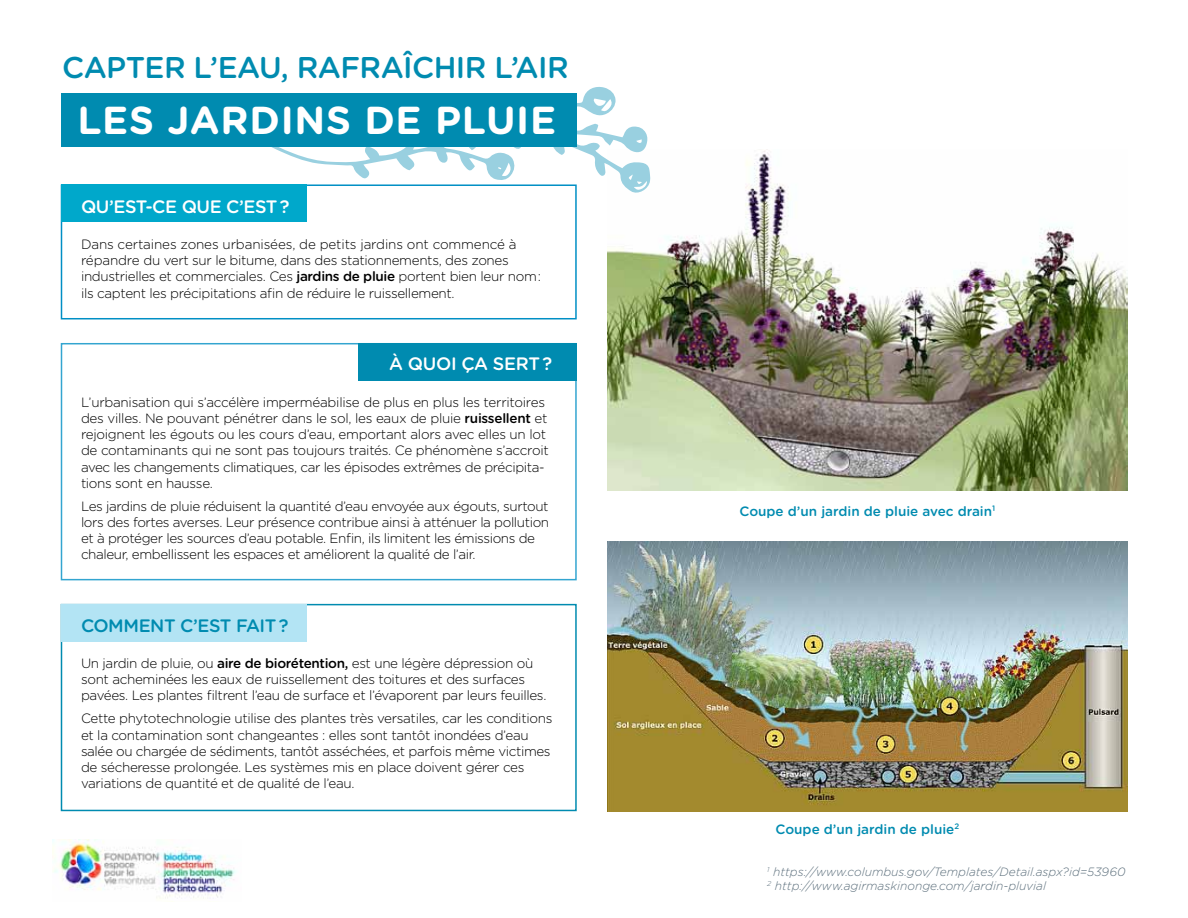
<style>
.page{position:relative;width:1188px;height:918px;background:#fff}
.page>*{position:absolute;margin:0;border:0;box-sizing:border-box;transform-origin:0 0}
.t1{font:700 39px "Gotham Rounded";letter-spacing:.02em;color:#fff}
.t2{font:500 30px "Gotham Rounded";letter-spacing:-.02em;color:#008bb0}
.t3{font:500 18px "Gotham Rounded";letter-spacing:-.025em;color:#fff}
.t4{font:500 18px "Gotham Rounded";letter-spacing:-.025em;color:#008bb0}
.t5{font:300 13.5px/16.2px "Gotham Rounded";letter-spacing:-.025em;color:#000}
.t6{font:500 13.5px "Gotham Rounded";color:#008bb0}
.t7{font:italic 300 12px/14.4px "Gotham Rounded";color:#5c6f7c}
.s1{font-weight:500}
</style>
<div class="page">
<img style="left:608px;top:149px;width:519px;height:342px">
<svg style="left:259px;top:87px;width:392px;height:108px"></svg>
<img style="left:608px;top:541px;width:519px;height:270px">
<div style="left:61px;top:184px;width:516px;height:135px;background:#fff;border:2px solid #008fc5"></div>
<div style="left:61px;top:184px;width:246px;height:38px;background:#00a8cb"></div>
<div style="left:61px;top:343px;width:516px;height:237px;border:2px solid #33a5d0"></div>
<div style="left:61px;top:604px;width:516px;height:207px;background:#fff;border:2px solid #008bb0"></div>
<div style="left:359px;top:343px;width:218px;height:38px;background:#008bb0"></div>
<div style="left:61px;top:93px;width:516px;height:53px;background:#008bb0"></div>
<div style="left:61px;top:604px;width:246px;height:38px;background:#b3e4f4"></div>
<img style="left:53px;top:840px;width:183px;height:59px">
<h2 class="t2" style="left:62px;top:46px;width:508px">Capter l’eau, rafraîchir l’air</h2>
<h1 class="t1" style="left:77px;top:92px;width:480px">LES JARDINS DE PLUIE</h1>
<h3 class="t3" style="left:81px;top:193px;width:210px">Qu’est-ce que c’est ?</h3>
<p class="t5" style="left:81px;top:235px;width:462px">Dans certaines zones urbanisées, de petits jardins ont commencé à répandre du vert sur le bitume, dans des stationnements, des zones industrielles et commerciales. Ces <span class="s1">jardins de pluie</span> portent bien leur nom : ils captent les précipitations afin de réduire le ruissellement.</p>
<h3 class="t3" style="left:389px;top:351px;width:164px">À quoi ça sert ?</h3>
<p class="t5" style="left:81px;top:393px;width:469px">L’urbanisation qui s’accélère imperméabilise de plus en plus les territoires des villes. Ne pouvant pénétrer dans le sol, les eaux de pluie <span class="s1">ruissellent</span> et rejoignent les égouts ou les cours d’eau, emportant alors avec elles un lot de contaminants qui ne sont pas toujours traités. Ce phénomène s’accroit avec les changements climatiques, car les épisodes extrêmes de précipita&shy;tions sont en hausse.</p>
<p class="t5" style="left:81px;top:497px;width:470px">Les jardins de pluie réduisent la quantité d’eau envoyée aux égouts, surtout lors des fortes averses. Leur présence contribue ainsi à atténuer la pollution et à protéger les sources d’eau potable. Enfin, ils limitent les émissions de chaleur, embellissent les espaces et améliorent la qualité de l’air.</p>
<h3 class="t4" style="left:81px;top:612px;width:209px">Comment c’est fait ?</h3>
<p class="t5" style="left:81px;top:655px;width:467px">Un jardin de pluie, ou <span class="s1">aire de biorétention,</span> est une légère dépression où sont acheminées les eaux de ruissellement des toitures et des surfaces pavées. Les plantes filtrent l’eau de surface et l’évaporent par leurs feuilles.</p>
<p class="t5" style="left:81px;top:710px;width:473px">Cette phytotechnologie utilise des plantes très versatiles, car les conditions et la contamination sont changeantes : elles sont tantôt inondées d’eau salée ou chargée de sédiments, tantôt asséchées, et parfois même victimes de sécheresse prolongée. Les systèmes mis en place doivent gérer ces variations de quantité et de qualité de l’eau.</p>
<p class="t6" style="left:740px;top:501px;width:257px">Coupe d’un jardin de pluie avec drain<sup>1</sup></p>
<p class="t6" style="left:776px;top:819px;width:185px">Coupe d’un jardin de pluie<sup>2</sup></p>
<p class="t7" style="left:767px;top:864px;width:360px"><sup>1</sup> https://www.columbus.gov/Templates/Detail.aspx?id=53960<br><sup>2</sup> http://www.agirmaskinonge.com/jardin-pluvial</p>
</div>
